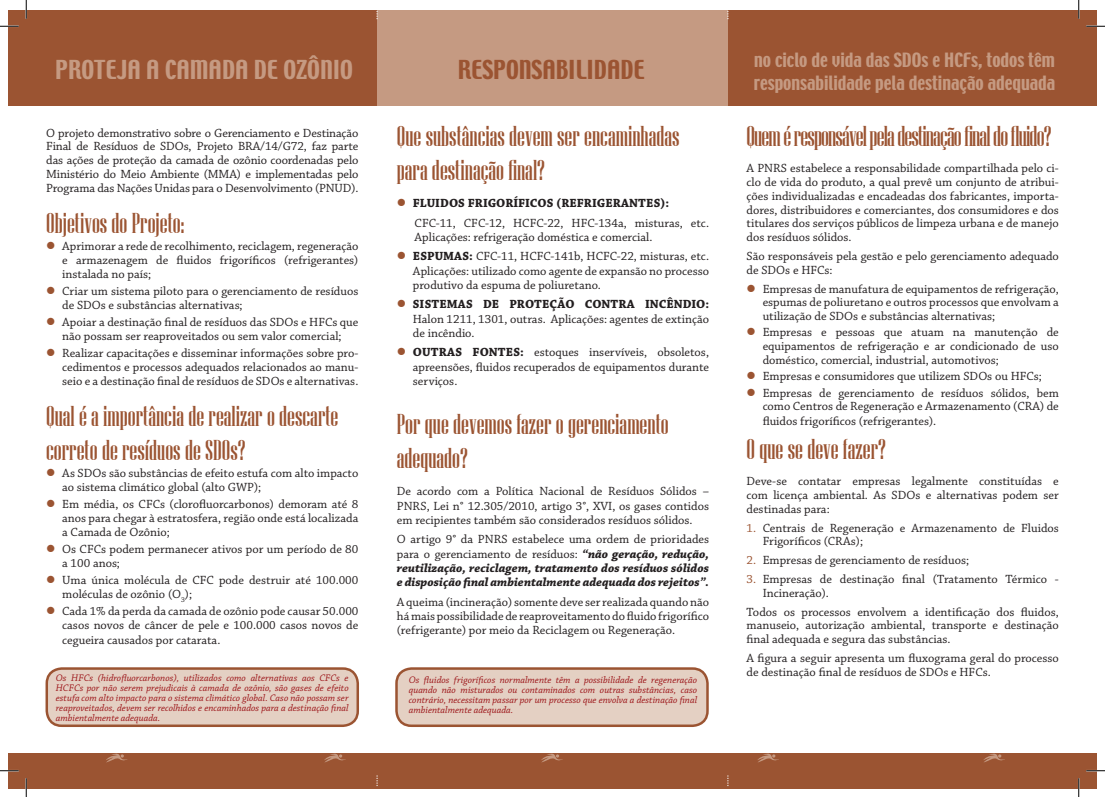
<style>
.page{position:relative;width:1105px;height:797px;background:#fff}
.page>*{position:absolute;margin:0;border:0;box-sizing:border-box;transform-origin:0 0}
.t1{font:28.62px/34.2px "Niagara Solid";color:#9b5432}
.t2{font:28.62px "Niagara Solid";letter-spacing:-.03em;color:#9b5432}
.t3{font:23.25px "Techno";color:#c59a82}
.t4{font:23.25px "Techno";color:#9b5432}
.t5{font:17.5px/22.5px "Techno";color:#c59a82}
.t6{font:12.5px/13.8px "Chaparral Pro";color:#231f20}
.t7{font:italic 700 12.5px/14.2px "Chaparral Pro";color:#231f20;text-align:justify}
.t8{font:700 12.5px "Chaparral Pro";letter-spacing:.005em;color:#231f20}
.t9{font:italic 10px/10px "Chaparral Pro";color:#9c1418;text-align:justify}
.s1{color:#9b5432}
.s2{font-weight:700}
.s3{font-weight:400;font-style:normal}
</style>
<div class="page">
<div style="left:47px;top:668px;width:311px;height:57px;background:#e4d0c3;border-radius:15px"></div>
<div style="left:46px;top:667px;width:313px;height:60px;border:2px solid #9b5432;border-radius:15px"></div>
<div style="left:396px;top:668px;width:311px;height:57px;background:#e4d0c3;border-radius:15px"></div>
<div style="left:395px;top:667px;width:314px;height:60px;border:2px solid #9b5432;border-radius:15px"></div>
<div style="left:9px;top:10px;width:368px;height:95px;background:#9b5432"></div>
<div style="left:377px;top:10px;width:351px;height:95px;background:#c59a82"></div>
<div style="left:728px;top:10px;width:368px;height:95px;background:#9b5432"></div>
<div style="left:879px;top:753px;width:217px;height:35px;background:#9b5432"></div>
<div style="left:661px;top:753px;width:218px;height:35px;background:#9b5432"></div>
<div style="left:444px;top:753px;width:217px;height:35px;background:#9b5432"></div>
<div style="left:226px;top:753px;width:218px;height:35px;background:#9b5432"></div>
<div style="left:9px;top:753px;width:217px;height:35px;background:#9b5432"></div>
<svg style="left:983px;top:753px;width:22px;height:9px"></svg>
<svg style="left:757px;top:753px;width:22px;height:9px"></svg>
<svg style="left:541px;top:753px;width:22px;height:9px"></svg>
<svg style="left:324px;top:753px;width:22px;height:9px"></svg>
<svg style="left:106px;top:753px;width:22px;height:9px"></svg>
<svg style="left:0;top:25px;width:19px;height:2px"></svg>
<svg style="left:1086px;top:25px;width:19px;height:2px"></svg>
<svg style="left:0;top:770px;width:19px;height:1px"></svg>
<svg style="left:1086px;top:770px;width:19px;height:1px"></svg>
<svg style="left:25px;top:0;width:2px;height:19px"></svg>
<svg style="left:25px;top:778px;width:2px;height:19px"></svg>
<svg style="left:1078px;top:0;width:1px;height:19px"></svg>
<svg style="left:1078px;top:778px;width:1px;height:19px"></svg>
<h2 class="t3" style="left:55px;top:54px;width:299px">PROTEJA A CAMADA DE OZÔNIO</h2>
<h2 class="t4" style="left:458px;top:54px;width:189px">RESPONSABILIDADE</h2>
<h3 class="t5" style="left:754px;top:50px;width:303px">no ciclo de vida das SDOs e HCFs, todos têm responsabilidade pela destinação adequada</h3>
<p class="t6" style="left:46px;top:126px;width:314px;text-align:justify">O projeto demonstrativo sobre o Gerenciamento e Destinação Final de Resíduos de SDOs, Projeto BRA/14/G72, faz parte das ações de proteção da camada de ozônio coordenadas pelo Ministério do Meio Ambiente (MMA) e implementadas pelo Programa das Nações Unidas para o Desenvolvimento (PNUD).</p>
<h1 class="t2" style="left:747px;top:121px;width:306px">Quem é responsável pela destinação final do fluido?</h1>
<p class="t6" style="left:747px;top:162px;width:314px;text-align:justify">A PNRS estabelece a responsabilidade compartilhada pelo ci&shy;clo de vida do produto, a qual prevê um conjunto de atribui&shy;ções individualizadas e encadeadas dos fabricantes, importa&shy;dores, distribuidores e comerciantes, dos consumidores e dos titulares dos serviços públicos de limpeza urbana e de manejo dos resíduos sólidos.</p>
<p class="t6" style="left:747px;top:250px;width:314px">São responsáveis pela gestão e pelo gerenciamento adequado de SDOs e HFCs:</p>
<p class="t6" style="left:763px;top:282px;width:298px;text-align:justify">Empresas de manufatura de equipamentos de refrigeração, espumas de poliuretano e outros processos que envolvam a utilização de SDOs e substâncias alternativas;</p>
<p class="t6" style="left:763px;top:326px;width:298px;text-align:justify">Empresas e pessoas que atuam na manutenção de equipamentos de refrigeração e ar condicionado de uso doméstico, comercial, industrial, automotivos;</p>
<p class="t6" style="left:763px;top:368px;width:298px;line-height:16.2px">Empresas e consumidores que utilizem SDOs ou HFCs;<br>Empresas de gerenciamento de resíduos sólidos, bem</p>
<p class="t6" style="left:763px;top:400px;width:298px;line-height:14.2px">como Centros de Regeneração e Armazenamento (CRA) de fluidos frigoríficos (refrigerantes).</p>
<h1 class="t1" style="left:747px;top:432px;width:141px">O que se deve fazer?</h1>
<p class="t6" style="left:747px;top:475px;width:314px;text-align:justify">Deve-se contatar empresas legalmente constituídas e com licença ambiental. As SDOs e alternativas podem ser destinadas para:</p>
<p class="t6" style="left:763px;top:521px;width:298px;text-indent:-16px"><span class="s1">1.</span> Centrais de Regeneração e Armazenamento de Fluidos<br>Frigoríficos (CRAs);</p>
<p class="t6" style="left:747px;top:554px;width:224px"><span class="s1">2.</span> Empresas de gerenciamento de resíduos;</p>
<p class="t6" style="left:763px;top:572px;width:298px;text-indent:-16px"><span class="s1">3.</span> Empresas de destinação final (Tratamento Térmico -<br>Incineração).</p>
<p class="t6" style="left:747px;top:605px;width:314px;text-align:justify">Todos os processos envolvem a identificação dos fluidos, manuseio, autorização ambiental, transporte e destinação final adequada e segura das substâncias.</p>
<p class="t6" style="left:747px;top:651px;width:314px">A figura a seguir apresenta um fluxograma geral do processo de destinação final de resíduos de SDOs e HFCs.</p>
<h1 class="t1" style="left:397px;top:119px;width:284px">Que substâncias devem ser encaminhadas para destinação final?</h1>
<p class="t8" style="left:413px;top:196px;width:258px">FLUIDOS FRIGORÍFICOS (REFRIGERANTES):</p>
<p class="t6" style="left:415px;top:216px;width:296px;line-height:14.2px">CFC-11, CFC-12, HCFC-22, HFC-134a, misturas, etc.<br>Aplicações: refrigeração doméstica e comercial.</p>
<p class="t6" style="left:413px;top:250px;width:298px;line-height:14.2px;text-align:justify"><span class="s2">ESPUMAS:</span> CFC-11, HCFC-141b, HCFC-22, misturas, etc.<br>Aplicações: utilizado como agente de expansão no processo produtivo da espuma de poliuretano.</p>
<p class="t8" style="left:413px;top:297px;width:298px">SISTEMAS DE PROTEÇÃO CONTRA INCÊNDIO:</p>
<p class="t6" style="left:413px;top:312px;width:298px;line-height:14.2px">Halon 1211, 1301, outras. Aplicações: agentes de extinção de incêndio.</p>
<p class="t6" style="left:413px;top:345px;width:298px;line-height:14.2px;text-align:justify"><span class="s2">OUTRAS FONTES:</span> estoques inservíveis, obsoletos, apreensões, fluidos recuperados de equipamentos durante serviços.</p>
<h1 class="t1" style="left:46px;top:206px;width:140px">Objetivos do Projeto:</h1>
<p class="t6" style="left:62px;top:240px;width:298px;text-align:justify">Aprimorar a rede de recolhimento, reciclagem, regeneração e armazenagem de fluidos frigoríficos (refrigerantes) instalada no país;</p>
<p class="t6" style="left:62px;top:285px;width:298px">Criar um sistema piloto para o gerenciamento de resíduos de SDOs e substâncias alternativas;</p>
<p class="t6" style="left:62px;top:316px;width:298px">Apoiar a destinação final de resíduos das SDOs e HFCs que não possam ser reaproveitados ou sem valor comercial;</p>
<p class="t6" style="left:62px;top:347px;width:298px;text-align:justify">Realizar capacitações e disseminar informações sobre pro&shy;cedimentos e processos adequados relacionados ao manu&shy;seio e a destinação final de resíduos de SDOs e alternativas.</p>
<h1 class="t1" style="left:46px;top:399px;width:294px">Qual é a importância de realizar o descarte correto de resíduos de SDOs?</h1>
<p class="t6" style="left:62px;top:467px;width:298px">As SDOs são substâncias de efeito estufa com alto impacto ao sistema climático global (alto GWP);</p>
<p class="t6" style="left:62px;top:498px;width:298px;text-align:justify">Em média, os CFCs (clorofluorcarbonos) demoram até 8 anos para chegar à estratosfera, região onde está localizada a Camada de Ozônio;</p>
<p class="t6" style="left:62px;top:543px;width:298px">Os CFCs podem permanecer ativos por um período de 80 a 100 anos;</p>
<p class="t6" style="left:62px;top:574px;width:298px">Uma única molécula de CFC pode destruir até 100.000 moléculas de ozônio (O<sub>3</sub>);</p>
<p class="t6" style="left:62px;top:605px;width:298px">Cada 1% da perda da camada de ozônio pode causar 50.000 casos novos de câncer de pele e 100.000 casos novos de</p>
<p class="t6" style="left:62px;top:633px;width:160px">cegueira causados por catarata.</p>
<h1 class="t1" style="left:397px;top:407px;width:273px">Por que devemos fazer o gerenciamento adequado?</h1>
<p class="t6" style="left:397px;top:485px;width:314px;line-height:14.2px;text-align:justify">De acordo com a Política Nacional de Resíduos Sólidos – PNRS, Lei n° 12.305/2010, artigo 3°, XVI, os gases contidos em recipientes também são considerados resíduos sólidos.</p>
<p class="t7" style="left:397px;top:532px;width:314px"><span class="s3">O artigo 9° da PNRS estabelece uma ordem de prioridades para o gerenciamento de resíduos:</span> “não geração, redução, reutilização, reciclagem, tratamento dos resíduos sólidos e disposição final ambientalmente adequada dos rejeitos”.</p>
<p class="t6" style="left:397px;top:595px;width:314px;line-height:14.2px;text-align:justify">A queima (incineração) somente deve ser realizada quando não há mais possibilidade de reaproveitamento do fluido frigorífico (refrigerante) por meio da Reciclagem ou Regeneração.</p>
<p class="t9" style="left:56px;top:673px;width:294px">Os HFCs (hidrofluorcarbonos), utilizados como alternativas aos CFCs e HCFCs por não serem prejudicais à camada de ozônio, são gases de efeito estufa com alto impacto para o sistema climático global. Caso não possam ser reaproveitados, devem ser recolhidos e encaminhados para a destinação final ambientalmente adequada.</p>
<p class="t9" style="left:409px;top:675px;width:290px">Os fluidos frigoríficos normalmente têm a possibilidade de regeneração quando não misturados ou contaminados com outras substâncias, caso contrário, necessitam passar por um processo que envolva a destinação final ambientalmente adequada.</p>
</div>
